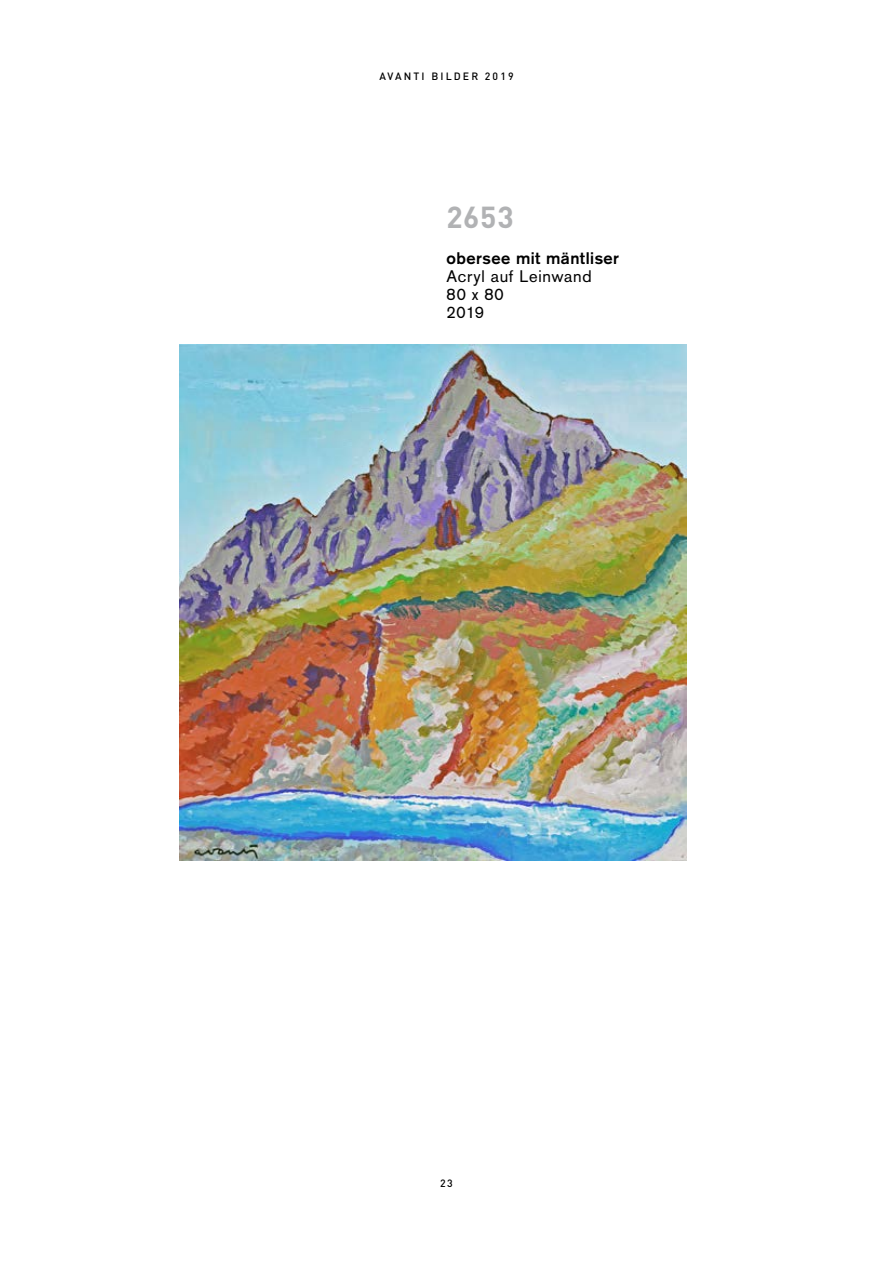
<style>
.page{position:relative;width:893px;height:1263px;background:#fff}
.page>*{position:absolute;margin:0;border:0;box-sizing:border-box;transform-origin:0 0}
.t1{font:700 30px "DIN";color:#b1b2b4}
.t2{font:16.5px/18px "Akzidenz Grotesk";letter-spacing:.04em;color:#000}
.t3{font:700 16.5px "Akzidenz Grotesk";letter-spacing:.035em;color:#000}
.t4{font:500 10.5px "DIN";letter-spacing:.2em;color:#000}
</style>
<div class="page">
<img style="left:180px;top:345px;width:506px;height:515px">
<p class="t4" style="left:379px;top:70px;width:136px">AVANTI BILDER 2019</p>
<h1 class="t1" style="left:446px;top:200px;width:69px">2653</h1>
<p class="t3" style="left:446px;top:252px;width:174px">obersee mit mäntliser</p>
<p class="t2" style="left:446px;top:269px;width:147px">Acryl auf Leinwand<br>80 x 80<br>2019</p>
<p class="t4" style="left:440px;top:1177px;width:14px">23</p>
</div>
